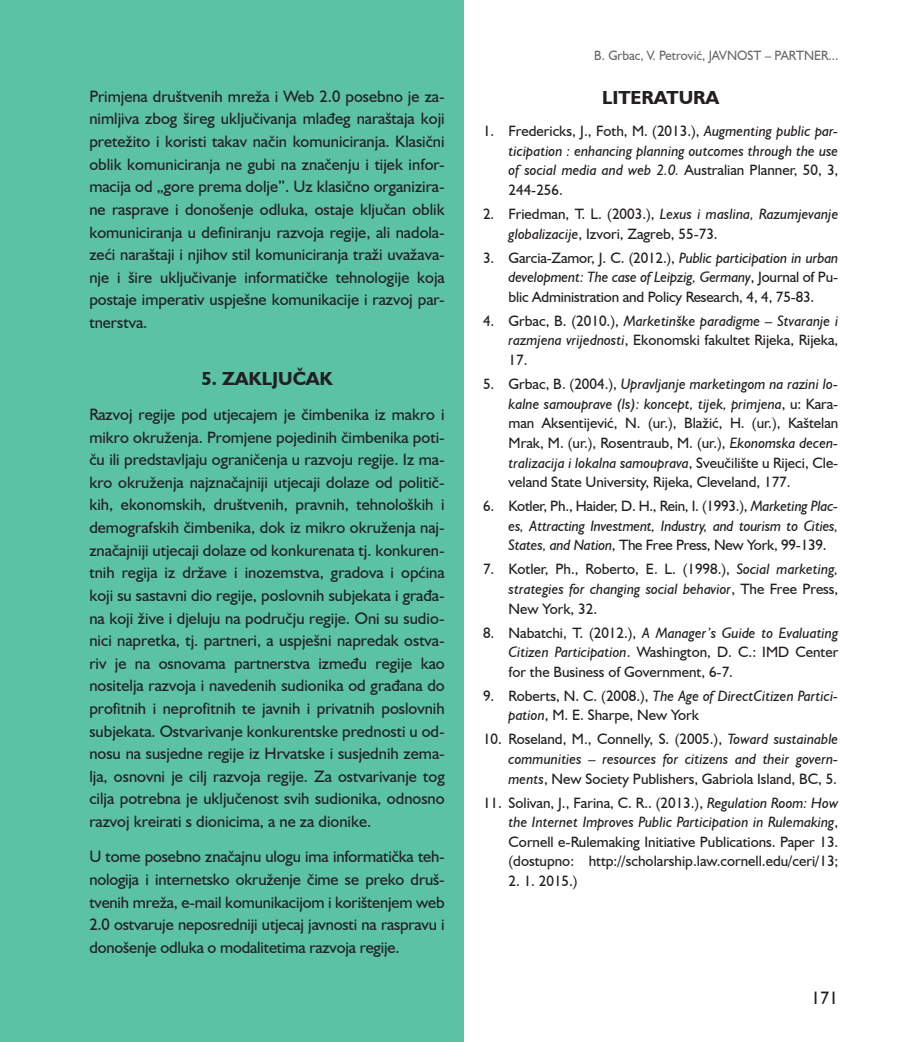
<style>
.page{position:relative;width:915px;height:1042px;background:#fff}
.page>*{position:absolute;margin:0;border:0;box-sizing:border-box;transform-origin:0 0}
.t1{font:700 18.9px "Humanist 521 BT";color:#231f20}
.t2{font:18px "Humanist 521 BT";color:#231f20}
.t3{font:16.5px/22.6px "Humanist 521 BT";color:#231f20;text-align:justify}
.t4{font:15px/19.6px "Humanist 521 BT";color:#231f20;text-align:justify}
.t5{font:italic 15px/19.6px "Humanist 521 BT";color:#231f20;text-align:justify}
.t6{font:13.5px "Humanist 521 BT";color:#69696c;scale:.96 1}
.s1{font-style:normal}
.s2{font-style:italic}
</style>
<div class="page">
<div style="left:0;top:0;width:463px;height:1042px;background:#5bc2a5"></div>
<p class="t3" style="left:89px;top:85px;width:357px">Primjena društvenih mreža i Web 2.0 posebno je za&shy;nimljiva zbog šireg uključivanja mlađeg naraštaja koji pretežito i koristi takav način komuniciranja. Klasični oblik komuniciranja ne gubi na značenju i tijek infor&shy;macija od „gore prema dolje”. Uz klasično organizira&shy;ne rasprave i donošenje odluka, ostaje ključan oblik komuniciranja u definiranju razvoja regije, ali nadola&shy;zeći naraštaji i njihov stil komuniciranja traži uvažava&shy;nje i šire uključivanje informatičke tehnologije koja postaje imperativ uspješne komunikacije i razvoj par&shy;tnerstva.</p>
<p class="t1" style="left:201px;top:366px;width:133px">5. ZAKLJUČAK</p>
<p class="t3" style="left:89px;top:403px;width:357px">Razvoj regije pod utjecajem je čimbenika iz makro i mikro okruženja. Promjene pojedinih čimbenika poti&shy;ču ili predstavljaju ograničenja u razvoju regije. Iz ma&shy;kro okruženja najznačajniji utjecaji dolaze od politič&shy;kih, ekonomskih, društvenih, pravnih, tehnoloških i demografskih čimbenika, dok iz mikro okruženja naj&shy;značajniji utjecaji dolaze od konkurenata tj. konkuren&shy;tnih regija iz države i inozemstva, gradova i općina koji su sastavni dio regije, poslovnih subjekata i građa&shy;na koji žive i djeluju na području regije. Oni su sudio&shy;nici napretka, tj. partneri, a uspješni napredak ostva&shy;riv je na osnovama partnerstva između regije kao nositelja razvoja i navedenih sudionika od građana do profitnih i neprofitnih te javnih i privatnih poslovnih subjekata. Ostvarivanje konkurentske prednosti u od&shy;nosu na susjedne regije iz Hrvatske i susjednih zema&shy;lja, osnovni je cilj razvoja regije. Za ostvarivanje tog cilja potrebna je uključenost svih sudionika, odnosno razvoj kreirati s dionicima, a ne za dionike.</p>
<p class="t3" style="left:89px;top:845px;width:357px">U tome posebno značajnu ulogu ima informatička teh&shy;nologija i internetsko okruženje čime se preko druš&shy;tvenih mreža, e-mail komunikacijom i korištenjem web 2.0 ostvaruje neposredniji utjecaj javnosti na raspravu i donošenje odluka o modalitetima razvoja regije.</p>
<p class="t6" style="left:594px;top:47px;width:256px">B. Grbac, V. Petrović, JAVNOST – PARTNER...</p>
<p class="t1" style="left:602px;top:85px;width:119px">LITERATURA</p>
<p class="t5" style="left:508px;top:121px;width:331px;text-indent:-26px"><span class="s1">1. Fredericks, J., Foth, M. (2013.),</span> Augmenting public par&shy;ticipation : enhancing planning outcomes through the use of social media and web 2.0. <span class="s1">Australian Planner, 50, 3, 244-256.</span></p>
<p class="t4" style="left:508px;top:204px;width:331px;text-indent:-26px">2. Friedman, T. L. (2003.), <span class="s2">Lexus i maslina, Razumjevanje globalizacije</span>, Izvori, Zagreb, 55-73.</p>
<p class="t4" style="left:508px;top:247px;width:331px;text-indent:-26px">3. Garcia-Zamor, J. C. (2012.), <span class="s2">Public participation in urban development: The case of Leipzig, Germany</span>, Journal of Pu&shy;blic Administration and Policy Research, 4, 4, 75-83.</p>
<p class="t4" style="left:508px;top:310px;width:331px;text-indent:-26px">4. Grbac, B. (2010.), <span class="s2">Marketinške paradigme – Stvaranje i razmjena vrijednosti</span>, Ekonomski fakultet Rijeka, Rijeka, 17.</p>
<p class="t4" style="left:508px;top:374px;width:331px;text-indent:-26px">5. Grbac, B. (2004.), <span class="s2">Upravljanje marketingom na razini lo&shy;kalne samouprave (ls): koncept, tijek, primjena</span>, u: Kara&shy;man Aksentijević, N. (ur.), Blažić, H. (ur.), Kaštelan Mrak, M. (ur.), Rosentraub, M. (ur.), <span class="s2">Ekonomska decen&shy;tralizacija i lokalna samouprava</span>, Sveučilište u Rijeci, Cle&shy;veland State University, Rijeka, Cleveland, 177.</p>
<p class="t5" style="left:508px;top:496px;width:331px;text-indent:-26px"><span class="s1">6. Kotler, Ph., Haider, D. H., Rein, I. (1993.),</span> Marketing Plac&shy;es, Attracting Investment, Industry, and tourism to Cities, States, and Nation<span class="s1">, The Free Press, New York, 99-139.</span></p>
<p class="t4" style="left:508px;top:559px;width:331px;text-indent:-26px">7. Kotler, Ph., Roberto, E. L. (1998.), <span class="s2">Social marketing, strategies for changing social behavior</span>, The Free Press, New York, 32.</p>
<p class="t4" style="left:508px;top:622px;width:331px;text-indent:-26px">8. Nabatchi, T. (2012.), <span class="s2">A Manager’s Guide to Evaluating Citizen Participation</span>. Washington, D. C.: IMD Center for the Business of Government, 6-7.</p>
<p class="t4" style="left:508px;top:685px;width:331px;text-indent:-26px">9. Roberts, N. C. (2008.), <span class="s2">The Age of DirectCitizen Partici&shy;pation</span>, M. E. Sharpe, New York</p>
<p class="t4" style="left:508px;top:729px;width:331px;text-indent:-26px">10. Roseland, M., Connelly, S. (2005.), <span class="s2">Toward sustainable communities – resources for citizens and their govern&shy;ments</span>, New Society Publishers, Gabriola Island, BC, 5.</p>
<p class="t4" style="left:508px;top:792px;width:331px;text-indent:-26px">11. Solivan, J., Farina, C. R.. (2013.), <span class="s2">Regulation Room: How the Internet Improves Public Participation in Rulemaking</span>, Cornell e-Rulemaking Initiative Publications. Paper 13. (dostupno: http://scholarship.law.cornell.edu/ceri/13;</p>
<p class="t4" style="left:508px;top:871px;width:71px">2. 1. 2015.)</p>
<p class="t2" style="left:810px;top:986px;width:29px">171</p>
</div>
